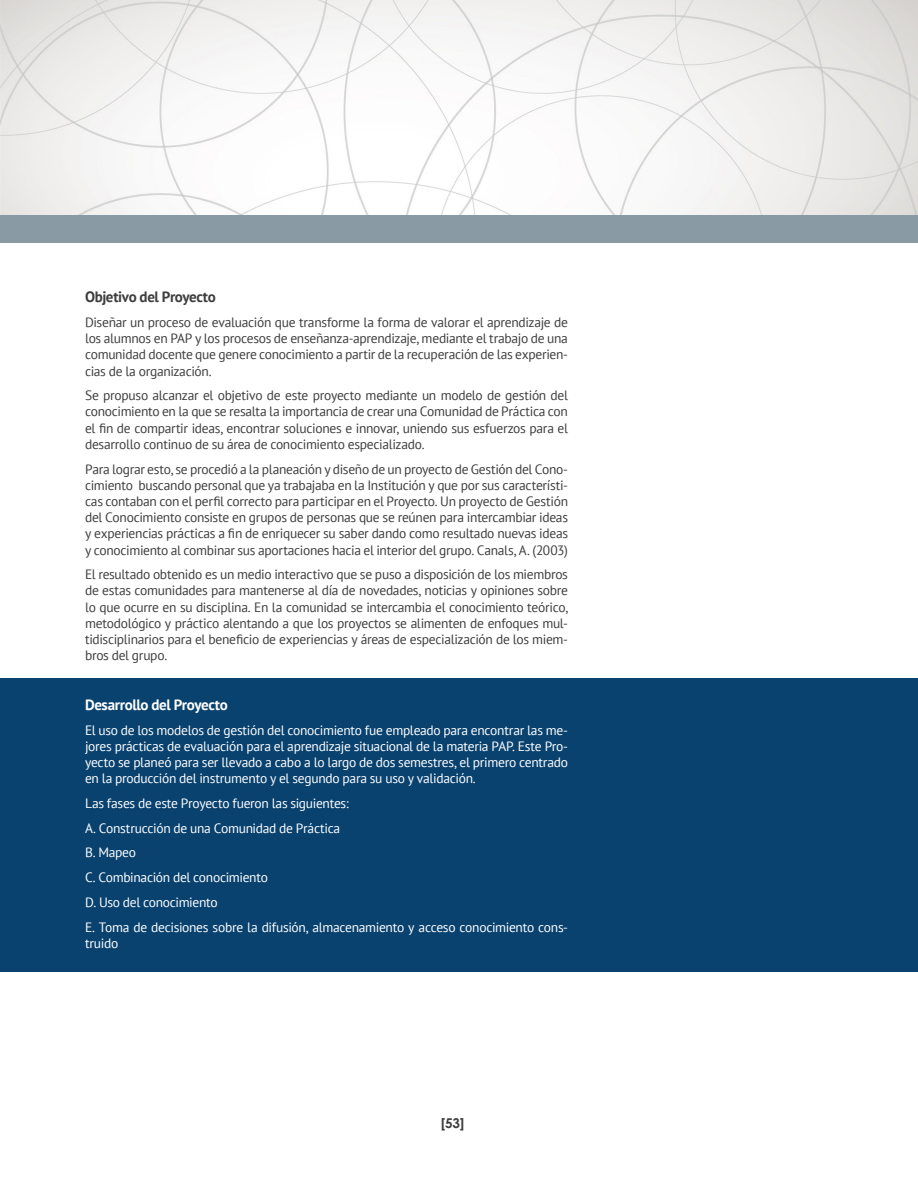
<style>
.page{position:relative;width:918px;height:1188px;background:#fff}
.page>*{position:absolute;margin:0;border:0;box-sizing:border-box;transform-origin:0 0}
.t1{font:700 15px "PT Sans";letter-spacing:-.025em;color:#fff}
.t2{font:700 15px "PT Sans";letter-spacing:-.025em;color:#3e3e3f}
.t3{font:13.5px/16.2px "PT Sans";letter-spacing:-.02em;color:#3e3e3f;text-align:justify}
.t4{font:13.5px/24.8px "PT Sans";letter-spacing:-.02em;color:#fff;text-align:justify}
.t5{font:700 13.5px "Century Gothic";color:#3e3e3f}
</style>
<div class="page">
<div style="left:0;top:215px;width:918px;height:27px;background:#8a9aa4"></div>
<img style="left:0;top:0;width:918px;height:215px">
<div style="left:1px;top:678px;width:917px;height:293px;background:#09426f"></div>
<p class="t2" style="left:85px;top:287px;width:132px">Objetivo del Proyecto</p>
<p class="t3" style="left:85px;top:314px;width:485px">Diseñar un proceso de evaluación que transforme la forma de valorar el aprendizaje de los alumnos en PAP y los procesos de enseñanza-aprendizaje, mediante el trabajo de una comunidad docente que genere conocimiento a partir de la recuperación de las experien&shy;cias de la organización.</p>
<p class="t3" style="left:85px;top:387px;width:485px">Se propuso alcanzar el objetivo de este proyecto mediante un modelo de gestión del conocimiento en la que se resalta la importancia de crear una Comunidad de Práctica con el fin de compartir ideas, encontrar soluciones e innovar, uniendo sus esfuerzos para el desarrollo continuo de su área de conocimiento especializado.</p>
<p class="t3" style="left:85px;top:460px;width:485px">Para lograr esto, se procedió a la planeación y diseño de un proyecto de Gestión del Cono&shy;cimiento buscando personal que ya trabajaba en la Institución y que por sus característi&shy;cas contaban con el perfil correcto para participar en el Proyecto. Un proyecto de Gestión del Conocimiento consiste en grupos de personas que se reúnen para intercambiar ideas y experiencias prácticas a fin de enriquecer su saber dando como resultado nuevas ideas y conocimiento al combinar sus aportaciones hacia el interior del grupo. Canals, A. (2003)</p>
<p class="t3" style="left:85px;top:566px;width:485px">El resultado obtenido es un medio interactivo que se puso a disposición de los miembros de estas comunidades para mantenerse al día de novedades, noticias y opiniones sobre lo que ocurre en su disciplina. En la comunidad se intercambia el conocimiento teórico, metodológico y práctico alentando a que los proyectos se alimenten de enfoques mul&shy;tidisciplinarios para el beneficio de experiencias y áreas de especialización de los miem&shy;bros del grupo.</p>
<p class="t1" style="left:85px;top:695px;width:144px">Desarrollo del Proyecto</p>
<p class="t4" style="left:85px;top:722px;width:485px;line-height:16.2px">El uso de los modelos de gestión del conocimiento fue empleado para encontrar las me&shy;jores prácticas de evaluación para el aprendizaje situacional de la materia PAP. Este Pro&shy;yecto se planeó para ser llevado a cabo a lo largo de dos semestres, el primero centrado en la producción del instrumento y el segundo para su uso y validación.</p>
<p class="t4" style="left:85px;top:791px;width:485px;text-align:left">Las fases de este Proyecto fueron las siguientes:<br>A. Construcción de una Comunidad de Práctica<br>B. Mapeo<br>C. Combinación del conocimiento<br>D. Uso del conocimiento<br>E. Toma de decisiones sobre la difusión, almacenamiento y acceso conocimiento cons-</p>
<p class="t4" style="left:85px;top:930px;width:35px">truido</p>
<p class="t5" style="left:441px;top:1114px;width:25px">[53]</p>
</div>
